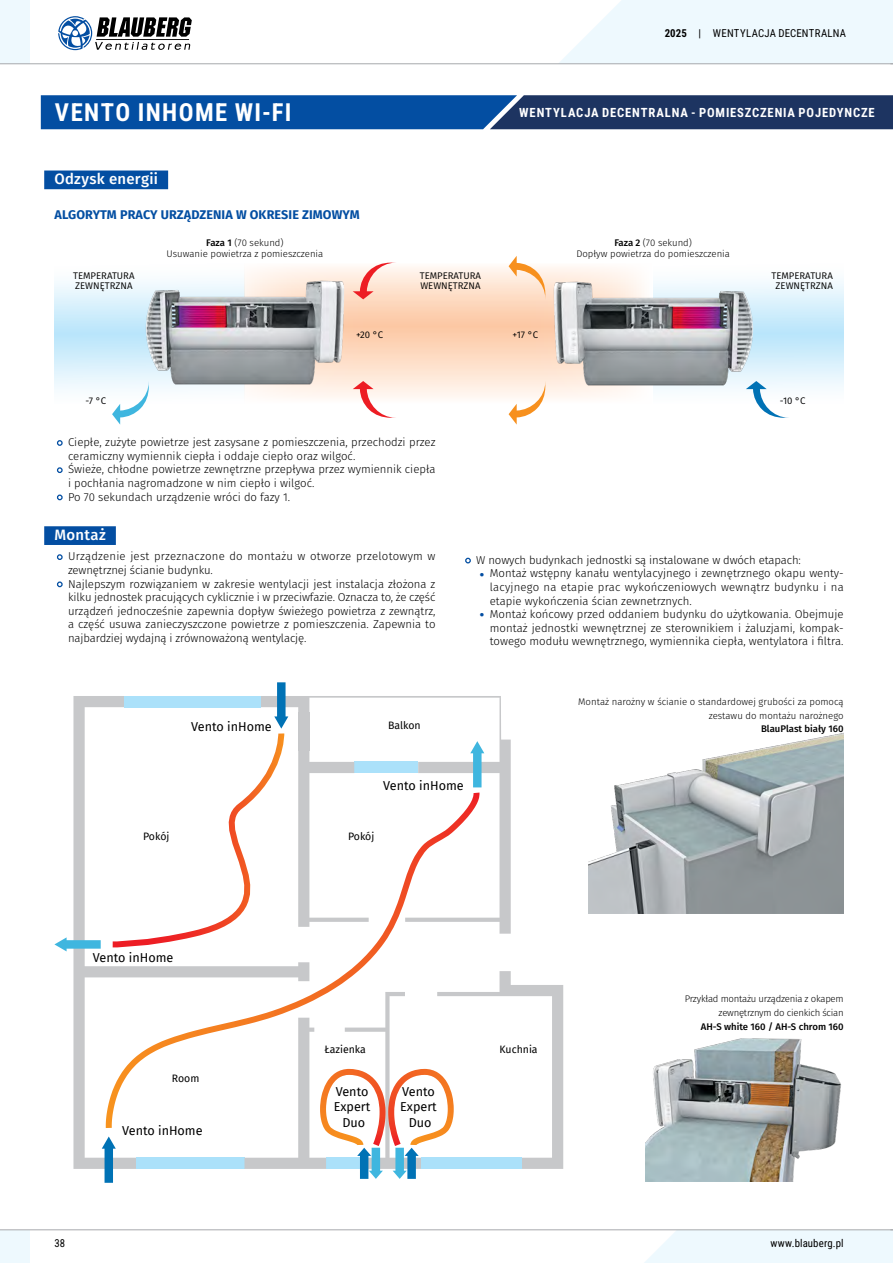
<style>
.page{position:relative;width:893px;height:1263px;background:#fff}
.page>*{position:absolute;margin:0;border:0;box-sizing:border-box;transform-origin:0 0}
.t1{font:700 24.6px "Roboto Condensed";letter-spacing:.055em;color:#fff}
.t2{font:500 15px "Fira Sans";letter-spacing:.02em;color:#fff}
.t3{font:12.6px/15.1px "Fira Sans";color:#000;text-align:center}
.t4{font:700 12.6px "Roboto Condensed";letter-spacing:.065em;color:#fff}
.t5{font:700 12.6px "Fira Sans";letter-spacing:.01em;color:#034ea2}
.t6{font:300 11.4px/13.6px "Fira Sans";color:#000;text-align:justify}
.t7{font:300 11.4px/13.6px "Fira Sans";letter-spacing:.02em;color:#000}
.t8{font:10.8px "Roboto Condensed";letter-spacing:.02em;color:#000}
.t9{font:10.5px "Fira Sans";color:#000}
.t10{font:300 9.6px/10.2px "Fira Sans";color:#000;text-align:center}
.t11{font:9.6px/10.2px "Fira Sans";color:#000}
.t12{font:300 9.6px/13.6px "Fira Sans";letter-spacing:-.025em;color:#000;text-align:right}
.t13{font:500 9.6px "Fira Sans";color:#000}
.s1{font-weight:700}
.s2{font-weight:500}
.s3{font-weight:700;font-size:16.2px;color:#034ea2}
.s4{font-weight:700;font-size:12.6px;color:#034ea2}
</style>
<div class="page">
<div style="left:0;top:1230px;width:30px;height:33px;background:#eef9fe"></div>
<hr style="left:0;top:1229px;width:893px;height:1px;background:#a7a9ac">
<svg style="left:622px;top:1229px;width:271px;height:34px;background:#eef7fb"></svg>
<div style="left:0;top:0;width:30px;height:64px;background:#eef9fe"></div>
<svg style="left:58px;top:16px;width:134px;height:34px"></svg>
<hr style="left:0;top:63px;width:893px;height:1px;background:#a7a9ac">
<svg style="left:558px;top:0;width:335px;height:64px;background:#eef8fd"></svg>
<svg style="left:41px;top:95px;width:852px;height:34px;background:#124486"></svg>
<svg style="left:54px;top:277px;width:191px;height:113px"></svg>
<svg style="left:653px;top:280px;width:191px;height:110px;background:#d7effb"></svg>
<svg style="left:245px;top:265px;width:408px;height:133px;background:#fde1cd"></svg>
<svg style="left:746px;top:381px;width:44px;height:37px"></svg>
<svg style="left:112px;top:381px;width:37px;height:44px"></svg>
<img style="left:145px;top:280px;width:200px;height:105px">
<img style="left:553px;top:281px;width:200px;height:104px">
<svg style="left:353px;top:381px;width:44px;height:37px"></svg>
<svg style="left:353px;top:263px;width:44px;height:36px;background:#fbc6bc"></svg>
<svg style="left:509px;top:381px;width:36px;height:44px"></svg>
<svg style="left:509px;top:256px;width:36px;height:44px"></svg>
<div style="left:44px;top:170px;width:124px;height:19px;background:#034ea2"></div>
<div style="left:44px;top:526px;width:72px;height:19px;background:#034ea2"></div>
<svg style="left:73px;top:696px;width:171px;height:473px"></svg>
<div style="left:136px;top:1158px;width:108px;height:11px;background:#abe1fa"></div>
<svg style="left:369px;top:696px;width:142px;height:238px"></svg>
<svg style="left:470px;top:741px;width:14px;height:46px"></svg>
<svg style="left:106px;top:792px;width:374px;height:336px"></svg>
<svg style="left:102px;top:1136px;width:14px;height:47px"></svg>
<svg style="left:244px;top:971px;width:319px;height:208px"></svg>
<svg style="left:107px;top:682px;width:262px;height:270px"></svg>
<svg style="left:54px;top:937px;width:47px;height:14px"></svg>
<img style="left:588px;top:732px;width:256px;height:181px">
<img style="left:645px;top:1038px;width:196px;height:143px">
<h1 class="t1" style="left:55px;top:95px;width:238px">VENTO INHOME WI-FI</h1>
<h2 class="t2" style="left:54px;top:167px;width:105px">Odzysk energii</h2>
<p class="t5" style="left:54px;top:204px;width:307px">ALGORYTM PRACY URZĄDZENIA W OKRESIE ZIMOWYM</p>
<p class="t8" style="left:665px;top:26px;width:183px"><span class="s1">2025</span> | WENTYLACJA DECENTRALNA</p>
<p class="t4" style="left:519px;top:104px;width:357px">WENTYLACJA DECENTRALNA - POMIESZCZENIA POJEDYNCZE</p>
<p class="t10" style="left:167px;top:238px;width:158px"><span class="s2">Faza 1</span> (70 sekund)<br>Usuwanie powietrza z pomieszczenia</p>
<p class="t10" style="left:576px;top:238px;width:155px"><span class="s2">Faza 2</span> (70 sekund)<br>Dopływ powietrza do pomieszczenia</p>
<p class="t11" style="left:73px;top:270px;width:63px">TEMPERATURA<br>ZEWNĘTRZNA</p>
<p class="t11" style="left:771px;top:270px;width:63px;text-align:center">TEMPERATURA<br>ZEWNĘTRZNA</p>
<p class="t11" style="left:420px;top:270px;width:63px">TEMPERATURA<br>WEWNĘTRZNA</p>
<p class="t11" style="left:356px;top:330px;width:29px">+20 °C</p>
<p class="t11" style="left:513px;top:330px;width:27px">+17 °C</p>
<p class="t11" style="left:86px;top:395px;width:22px">-7 °C</p>
<p class="t11" style="left:780px;top:395px;width:27px">-10 °C</p>
<p class="t6" style="left:68px;top:435px;width:369px;text-indent:-11px"><span class="s3">•</span> Ciepłe, zużyte powietrze jest zasysane z pomieszczenia, przechodzi przez ceramiczny wymiennik ciepła i oddaje ciepło oraz wilgoć.</p>
<p class="t6" style="left:68px;top:462px;width:369px;text-indent:-11px"><span class="s3">•</span> Świeże, chłodne powietrze zewnętrzne przepływa przez wymiennik ciepła i pochłania nagromadzone w nim ciepło i wilgoć.</p>
<p class="t6" style="left:57px;top:490px;width:235px"><span class="s3">•</span> Po 70 sekundach urządzenie wróci do fazy 1.</p>
<h2 class="t2" style="left:54px;top:523px;width:53px">Montaż</h2>
<p class="t7" style="left:68px;top:549px;width:369px;text-indent:-11px"><span class="s3">•</span> Urządzenie jest przeznaczone do montażu w otworze przelotowym w zewnętrznej ścianie budynku.</p>
<p class="t6" style="left:68px;top:577px;width:369px;text-indent:-11px"><span class="s3">•</span> Najlepszym rozwiązaniem w zakresie wentylacji jest instalacja złożona z kilku jednostek pracujących cyklicznie i w przeciwfazie. Oznacza to, że część urządzeń jednocześnie zapewnia dopływ świeżego powietrza z zewnątrz, a część usuwa zanieczyszczone powietrze z pomieszczenia. Zapewnia to najbardziej wydajną i zrównoważoną wentylację.</p>
<p class="t3" style="left:191px;top:719px;width:82px">Vento inHome</p>
<p class="t9" style="left:388px;top:717px;width:34px">Balkon</p>
<p class="t6" style="left:465px;top:553px;width:337px"><span class="s3">•</span> W nowych budynkach jednostki są instalowane w dwóch etapach:</p>
<p class="t6" style="left:490px;top:566px;width:355px;text-indent:-10px"><span class="s4">•</span> Montaż wstępny kanału wentylacyjnego i zewnętrznego okapu wenty&shy;lacyjnego na etapie prac wykończeniowych wewnątrz budynku i na etapie wykończenia ścian zewnetrznych.</p>
<p class="t6" style="left:490px;top:607px;width:355px;text-indent:-10px"><span class="s4">•</span> Montaż końcowy przed oddaniem budynku do użytkowania. Obejmuje montaż jednostki wewnętrznej ze sterownikiem i żaluzjami, kompak&shy;towego modułu wewnętrznego, wymiennika ciepła, wentylatora i filtra.</p>
<p class="t10" style="left:578px;top:695px;width:267px;line-height:13.6px;text-align:right">Montaż narożny w ścianie o standardowej grubości za pomocą zestawu do montażu narożnego</p>
<p class="t13" style="left:761px;top:721px;width:84px">BlauPlast biały 160</p>
<p class="t3" style="left:383px;top:778px;width:82px">Vento inHome</p>
<p class="t9" style="left:143px;top:828px;width:28px">Pokój</p>
<p class="t9" style="left:348px;top:828px;width:28px">Pokój</p>
<p class="t3" style="left:93px;top:949px;width:82px">Vento inHome</p>
<p class="t9" style="left:172px;top:1070px;width:29px">Room</p>
<p class="t3" style="left:122px;top:1123px;width:82px">Vento inHome</p>
<p class="t9" style="left:325px;top:1041px;width:43px">Łazienka</p>
<p class="t9" style="left:499px;top:1041px;width:40px">Kuchnia</p>
<p class="t3" style="left:334px;top:1084px;width:38px">Vento<br>Expert<br>Duo</p>
<p class="t3" style="left:400px;top:1084px;width:38px">Vento<br>Expert<br>Duo</p>
<p class="t12" style="left:685px;top:992px;width:160px">Przykład montażu urządzenia z okapem zewnętrznym do cienkich ścian</p>
<p class="t13" style="left:701px;top:1018px;width:144px">AH-S white 160 / AH-S chrom 160</p>
<p class="t8" style="left:54px;top:1236px;width:12px">38</p>
<p class="t8" style="left:770px;top:1236px;width:75px">www.blauberg.pl</p>
</div>
